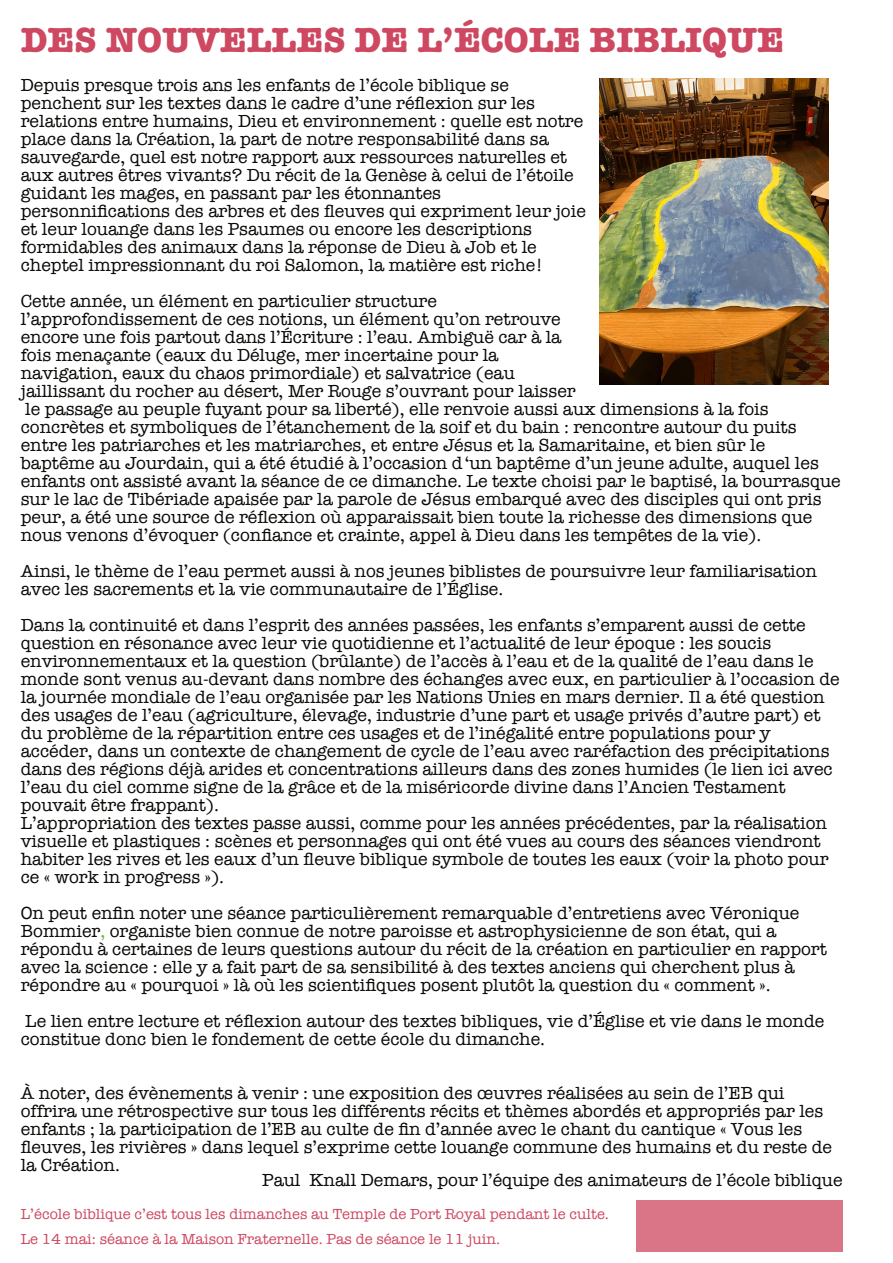
<style>
.page{position:relative;width:893px;height:1263px;background:#fff}
.page>*{position:absolute;margin:0;border:0;box-sizing:border-box;transform-origin:0 0}
.t1{font:700 36px "American Typewriter";color:#cd4860}
.t2{font:18px/18px "American Typewriter";color:#080704}
.t3{font:15px/25.5px "American Typewriter";color:#cd4860}
.s1{color:#71ad44}
</style>
<div class="page">
<img style="left:599px;top:78px;width:230px;height:306px">
<div style="left:636px;top:1200px;width:207px;height:51px;background:#d97587"></div>
<h1 class="t1" style="left:21px;top:27px;width:765px">DES NOUVELLES DE L’ÉCOLE BIBLIQUE</h1>
<p class="t2" style="left:21px;top:77px;width:567px">Depuis presque trois ans les enfants de l’école biblique se penchent sur les textes dans le cadre d’une réflexion sur les relations entre humains, Dieu et environnement : quelle est notre place dans la Création, la part de notre responsabilité dans sa sauvegarde, quel est notre rapport aux ressources naturelles et aux autres êtres vivants? Du récit de la Genèse à celui de l’étoile guidant les mages, en passant par les étonnantes personnifications des arbres et des fleuves qui expriment leur joie et leur louange dans les Psaumes ou encore les descriptions formidables des animaux dans la réponse de Dieu à Job et le cheptel impressionnant du roi Salomon, la matière est riche!</p>
<p class="t2" style="left:21px;top:293px;width:821px">Cette année, un élément en particulier structure<br>l’approfondissement de ces notions, un élément qu’on retrouve<br>encore une fois partout dans l’Écriture : l’eau. Ambiguë car à la<br>fois menaçante (eaux du Déluge, mer incertaine pour la<br>navigation, eaux du chaos primordiale) et salvatrice (eau<br>jaillissant du rocher au désert, Mer Rouge s’ouvrant pour laisser<br>le passage au peuple fuyant pour sa liberté), elle renvoie aussi aux dimensions à la fois concrètes et symboliques de l’étanchement de la soif et du bain : rencontre autour du puits entre les patriarches et les matriarches, et entre Jésus et la Samaritaine, et bien sûr le baptême au Jourdain, qui a été étudié à l’occasion d‘un baptême d’un jeune adulte, auquel les enfants ont assisté avant la séance de ce dimanche. Le texte choisi par le baptisé, la bourrasque sur le lac de Tibériade apaisée par la parole de Jésus embarqué avec des disciples qui ont pris peur, a été une source de réflexion où apparaissait bien toute la richesse des dimensions que nous venons d’évoquer (confiance et crainte, appel à Dieu dans les tempêtes de la vie).</p>
<p class="t2" style="left:21px;top:563px;width:798px">Ainsi, le thème de l’eau permet aussi à nos jeunes biblistes de poursuivre leur familiarisation avec les sacrements et la vie communautaire de l’Église.</p>
<p class="t2" style="left:21px;top:617px;width:820px">Dans la continuité et dans l’esprit des années passées, les enfants s’emparent aussi de cette question en résonance avec leur vie quotidienne et l’actualité de leur époque : les soucis environnementaux et la question (brûlante) de l’accès à l’eau et de la qualité de l’eau dans le monde sont venus au-devant dans nombre des échanges avec eux, en particulier à l’occasion de la journée mondiale de l’eau organisée par les Nations Unies en mars dernier. Il a été question des usages de l’eau (agriculture, élevage, industrie d’une part et usage privés d’autre part) et du problème de la répartition entre ces usages et de l’inégalité entre populations pour y accéder, dans un contexte de changement de cycle de l’eau avec raréfaction des précipitations dans des régions déjà arides et concentrations ailleurs dans des zones humides (le lien ici avec l’eau du ciel comme signe de la grâce et de la miséricorde divine dans l’Ancien Testament pouvait être frappant).<br>L’appropriation des textes passe aussi, comme pour les années précédentes, par la réalisation visuelle et plastiques : scènes et personnages qui ont été vues au cours des séances viendront habiter les rives et les eaux d’un fleuve biblique symbole de toutes les eaux (voir la photo pour ce « work in progress »).</p>
<p class="t2" style="left:21px;top:905px;width:808px">On peut enfin noter une séance particulièrement remarquable d’entretiens avec Véronique Bommier<span class="s1">,</span> organiste bien connue de notre paroisse et astrophysicienne de son état, qui a répondu à certaines de leurs questions autour du récit de la création en particulier en rapport avec la science : elle y a fait part de sa sensibilité à des textes anciens qui cherchent plus à répondre au « pourquoi » là où les scientifiques posent plutôt la question du « comment ».</p>
<p class="t2" style="left:21px;top:1013px;width:805px">Le lien entre lecture et réflexion autour des textes bibliques, vie d’Église et vie dans le monde constitue donc bien le fondement de cette école du dimanche.</p>
<p class="t2" style="left:21px;top:1085px;width:813px">À noter, des évènements à venir : une exposition des œuvres réalisées au sein de l’EB qui offrira une rétrospective sur tous les différents récits et thèmes abordés et appropriés par les enfants ; la participation de l’EB au culte de fin d’année avec le chant du cantique « Vous les fleuves, les rivières » dans lequel s’exprime cette louange commune des humains et du reste de la Création.</p>
<p class="t2" style="left:262px;top:1172px;width:582px">Paul Knall Demars, pour l’équipe des animateurs de l’école biblique</p>
<p class="t3" style="left:21px;top:1202px;width:590px">L’école biblique c’est tous les dimanches au Temple de Port Royal pendant le culte.<br>Le 14 mai: séance à la Maison Fraternelle. Pas de séance le 11 juin.</p>
</div>
